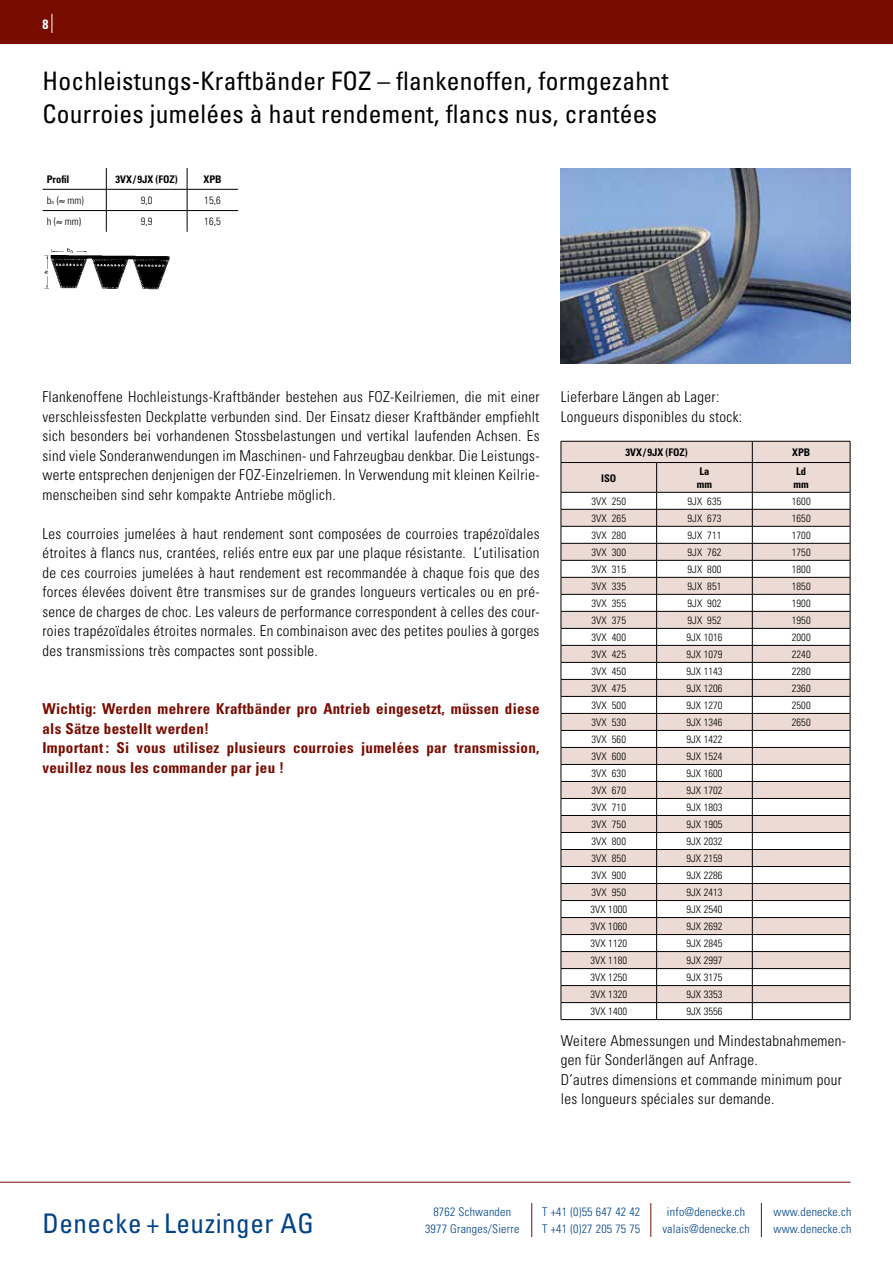
<style>
.page{position:relative;width:893px;height:1263px;background:#fff}
.page>*{position:absolute;margin:0;border:0;box-sizing:border-box;transform-origin:0 0}
.t1{font:condensed 27px "Univers";letter-spacing:.02em;color:#004387}
.t2{font:condensed 25.5px/33px "Univers";letter-spacing:.01em;color:#000}
.t3{font:300 condensed 15px/19.5px "Univers";letter-spacing:.02em;color:#000}
.t4{font:700 condensed 15px/19.5px "Univers";letter-spacing:.02em;color:#780c00}
.t5{font:700 condensed 13.5px "Univers";color:#fff}
.t6{font:300 condensed 12px "Univers";letter-spacing:.02em;color:#004387}
.t7{font:300 condensed 10.5px "Univers";letter-spacing:.01em;color:#000}
.t8{font:700 condensed 10.5px/13.5px "Univers";color:#000}
.s1{font-size:6px}
</style>
<div class="page">
<div style="left:0;top:0;width:893px;height:43px;background:#780c00"></div>
<hr style="left:0;top:1182px;width:850px;height:1px;background:#780c00">
<svg style="left:52px;top:14px;width:1px;height:19px"></svg>
<svg style="left:531px;top:1203px;width:1px;height:34px"></svg>
<svg style="left:650px;top:1203px;width:1px;height:34px"></svg>
<svg style="left:761px;top:1203px;width:1px;height:34px"></svg>
<svg style="left:561px;top:441px;width:290px;height:578px"></svg>
<hr style="left:561px;top:1019px;width:96px;height:1px;background:#000">
<hr style="left:657px;top:1019px;width:95px;height:1px;background:#000">
<hr style="left:752px;top:1019px;width:98px;height:1px;background:#000">
<hr style="left:187px;top:189px;width:51px;height:1px;background:#000">
<hr style="left:187px;top:210px;width:51px;height:1px;background:#000">
<hr style="left:43px;top:189px;width:63px;height:1px;background:#000">
<hr style="left:106px;top:189px;width:81px;height:1px;background:#000">
<hr style="left:43px;top:210px;width:63px;height:1px;background:#000">
<hr style="left:106px;top:210px;width:81px;height:1px;background:#000">
<svg style="left:106px;top:168px;width:1px;height:64px"></svg>
<svg style="left:187px;top:168px;width:1px;height:64px"></svg>
<img style="left:44px;top:247px;width:126px;height:43px">
<img style="left:561px;top:168px;width:289px;height:195px">
<p class="t5" style="left:43px;top:16px;width:7px">8</p>
<h2 class="t2" style="left:43px;top:64px;width:627px">Hochleistungs-Kraftbänder FOZ – flankenoffen, formgezahnt<br>Courroies jumelées à haut rendement, flancs nus, crantées</h2>
<p class="t8" style="left:47px;top:172px;width:24px">Profil</p>
<p class="t8" style="left:116px;top:172px;width:64px">3VX/ 9JX (FOZ)</p>
<p class="t8" style="left:204px;top:172px;width:20px">XPB</p>
<p class="t7" style="left:47px;top:194px;width:39px">b<span class="s1">o</span> (≈ mm)</p>
<p class="t7" style="left:141px;top:194px;width:13px">9,0</p>
<p class="t7" style="left:204px;top:194px;width:18px">15,6</p>
<p class="t7" style="left:47px;top:215px;width:36px">h (≈ mm)</p>
<p class="t7" style="left:141px;top:215px;width:13px">9,9</p>
<p class="t7" style="left:204px;top:215px;width:18px">16,5</p>
<p class="t3" style="left:43px;top:387px;width:499px;text-align:justify">Flankenoffene Hochleistungs-Kraftbänder bestehen aus FOZ-Keilriemen, die mit einer verschleissfesten Deckplatte verbunden sind. Der Einsatz dieser Kraftbänder empfiehlt sich besonders bei vorhandenen Stossbelastungen und vertikal laufenden Achsen. Es sind viele Sonderanwendungen im Maschinen- und Fahrzeugbau denkbar. Die Leistungs&shy;werte entsprechen denjenigen der FOZ-Einzelriemen. In Verwendung mit kleinen Keilrie&shy;menscheiben sind sehr kompakte Antriebe möglich.</p>
<p class="t3" style="left:43px;top:524px;width:498px;text-align:justify">Les courroies jumelées à haut rendement sont composées de courroies trapézoïdales étroites à flancs nus, crantées, reliés entre eux par une plaque résistante. L’utilisation de ces courroies jumelées à haut rendement est recommandée à chaque fois que des forces élevées doivent être transmises sur de grandes longueurs verticales ou en pré&shy;sence de charges de choc. Les valeurs de performance correspondent à celles des cour&shy;roies trapézoïdales étroites normales. En combinaison avec des petites poulies à gorges des transmissions très compactes sont possible.</p>
<p class="t4" style="left:43px;top:699px;width:498px">Wichtig: Werden mehrere Kraftbänder pro Antrieb eingesetzt, müssen diese als Sätze bestellt werden!<br>Important : Si vous utilisez plusieurs courroies jumelées par transmission, veuillez nous les commander par jeu !</p>
<p class="t3" style="left:561px;top:387px;width:183px">Lieferbare Längen ab Lager:<br>Longueurs disponibles du stock:</p>
<p class="t8" style="left:626px;top:445px;width:64px">3VX/ 9JX (FOZ)</p>
<p class="t8" style="left:792px;top:445px;width:20px">XPB</p>
<p class="t8" style="left:601px;top:471px;width:17px">ISO</p>
<p class="t8" style="left:697px;top:464px;width:17px">La mm</p>
<p class="t8" style="left:794px;top:464px;width:17px">Ld mm</p>
<p class="t7" style="left:591px;top:495px;width:36px">3VX 250</p>
<p class="t7" style="left:687px;top:495px;width:35px">9JX 635</p>
<p class="t7" style="left:792px;top:495px;width:20px">1600</p>
<p class="t7" style="left:591px;top:512px;width:36px">3VX 265</p>
<p class="t7" style="left:687px;top:512px;width:35px">9JX 673</p>
<p class="t7" style="left:792px;top:512px;width:20px">1650</p>
<p class="t7" style="left:591px;top:529px;width:36px">3VX 280</p>
<p class="t7" style="left:687px;top:529px;width:35px">9JX 711</p>
<p class="t7" style="left:792px;top:529px;width:20px">1700</p>
<p class="t7" style="left:591px;top:546px;width:36px">3VX 300</p>
<p class="t7" style="left:687px;top:546px;width:35px">9JX 762</p>
<p class="t7" style="left:792px;top:546px;width:20px">1750</p>
<p class="t7" style="left:591px;top:563px;width:36px">3VX 315</p>
<p class="t7" style="left:687px;top:563px;width:35px">9JX 800</p>
<p class="t7" style="left:792px;top:563px;width:20px">1800</p>
<p class="t7" style="left:591px;top:580px;width:36px">3VX 335</p>
<p class="t7" style="left:687px;top:580px;width:35px">9JX 851</p>
<p class="t7" style="left:792px;top:580px;width:20px">1850</p>
<p class="t7" style="left:591px;top:597px;width:36px">3VX 355</p>
<p class="t7" style="left:687px;top:597px;width:35px">9JX 902</p>
<p class="t7" style="left:792px;top:597px;width:20px">1900</p>
<p class="t7" style="left:591px;top:614px;width:36px">3VX 375</p>
<p class="t7" style="left:687px;top:614px;width:35px">9JX 952</p>
<p class="t7" style="left:792px;top:614px;width:20px">1950</p>
<p class="t7" style="left:591px;top:631px;width:36px">3VX 400</p>
<p class="t7" style="left:686px;top:631px;width:38px">9JX 1016</p>
<p class="t7" style="left:792px;top:631px;width:20px">2000</p>
<p class="t7" style="left:591px;top:648px;width:36px">3VX 425</p>
<p class="t7" style="left:686px;top:648px;width:38px">9JX 1079</p>
<p class="t7" style="left:792px;top:648px;width:20px">2240</p>
<p class="t7" style="left:591px;top:665px;width:36px">3VX 450</p>
<p class="t7" style="left:686px;top:665px;width:38px">9JX 1143</p>
<p class="t7" style="left:792px;top:665px;width:20px">2280</p>
<p class="t7" style="left:591px;top:682px;width:36px">3VX 475</p>
<p class="t7" style="left:686px;top:682px;width:38px">9JX 1206</p>
<p class="t7" style="left:792px;top:682px;width:20px">2360</p>
<p class="t7" style="left:591px;top:699px;width:36px">3VX 500</p>
<p class="t7" style="left:686px;top:699px;width:38px">9JX 1270</p>
<p class="t7" style="left:792px;top:699px;width:20px">2500</p>
<p class="t7" style="left:591px;top:716px;width:36px">3VX 530</p>
<p class="t7" style="left:686px;top:716px;width:38px">9JX 1346</p>
<p class="t7" style="left:792px;top:716px;width:20px">2650</p>
<p class="t7" style="left:591px;top:733px;width:36px">3VX 560</p>
<p class="t7" style="left:686px;top:733px;width:38px">9JX 1422</p>
<p class="t7" style="left:591px;top:750px;width:36px">3VX 600</p>
<p class="t7" style="left:686px;top:750px;width:38px">9JX 1524</p>
<p class="t7" style="left:591px;top:767px;width:36px">3VX 630</p>
<p class="t7" style="left:686px;top:767px;width:38px">9JX 1600</p>
<p class="t7" style="left:591px;top:784px;width:36px">3VX 670</p>
<p class="t7" style="left:686px;top:784px;width:38px">9JX 1702</p>
<p class="t7" style="left:591px;top:801px;width:36px">3VX 710</p>
<p class="t7" style="left:686px;top:801px;width:38px">9JX 1803</p>
<p class="t7" style="left:591px;top:818px;width:36px">3VX 750</p>
<p class="t7" style="left:686px;top:818px;width:38px">9JX 1905</p>
<p class="t7" style="left:591px;top:835px;width:36px">3VX 800</p>
<p class="t7" style="left:686px;top:835px;width:38px">9JX 2032</p>
<p class="t7" style="left:591px;top:852px;width:36px">3VX 850</p>
<p class="t7" style="left:686px;top:852px;width:38px">9JX 2159</p>
<p class="t7" style="left:591px;top:869px;width:36px">3VX 900</p>
<p class="t7" style="left:686px;top:869px;width:38px">9JX 2286</p>
<p class="t7" style="left:591px;top:886px;width:36px">3VX 950</p>
<p class="t7" style="left:686px;top:886px;width:38px">9JX 2413</p>
<p class="t7" style="left:590px;top:903px;width:38px">3VX 1000</p>
<p class="t7" style="left:686px;top:903px;width:38px">9JX 2540</p>
<p class="t7" style="left:590px;top:920px;width:38px">3VX 1060</p>
<p class="t7" style="left:686px;top:920px;width:38px">9JX 2692</p>
<p class="t7" style="left:590px;top:937px;width:38px">3VX 1120</p>
<p class="t7" style="left:686px;top:937px;width:38px">9JX 2845</p>
<p class="t7" style="left:590px;top:954px;width:38px">3VX 1180</p>
<p class="t7" style="left:686px;top:954px;width:38px">9JX 2997</p>
<p class="t7" style="left:590px;top:971px;width:38px">3VX 1250</p>
<p class="t7" style="left:686px;top:971px;width:38px">9JX 3175</p>
<p class="t7" style="left:590px;top:988px;width:38px">3VX 1320</p>
<p class="t7" style="left:686px;top:988px;width:38px">9JX 3353</p>
<p class="t7" style="left:590px;top:1005px;width:38px">3VX 1400</p>
<p class="t7" style="left:686px;top:1005px;width:38px">9JX 3556</p>
<p class="t3" style="left:561px;top:1031px;width:287px">Weitere Abmessungen und Mindestabnahmemen&shy;gen für Sonderlängen auf Anfrage.<br>D’autres dimensions et commande minimum pour les longueurs spéciales sur demande.</p>
<h1 class="t1" style="left:42px;top:1206px;width:273px">Denecke + Leuzinger AG</h1>
<p class="t6" style="left:433px;top:1205px;width:79px">8762 Schwanden</p>
<p class="t6" style="left:542px;top:1205px;width:100px">T +41 (0)55 647 42 42</p>
<p class="t6" style="left:667px;top:1205px;width:80px">info@denecke.ch</p>
<p class="t6" style="left:773px;top:1205px;width:79px">www.denecke.ch</p>
<p class="t6" style="left:425px;top:1222px;width:96px">3977 Granges/Sierre</p>
<p class="t6" style="left:542px;top:1222px;width:100px">T +41 (0)27 205 75 75</p>
<p class="t6" style="left:662px;top:1222px;width:89px">valais@denecke.ch</p>
<p class="t6" style="left:773px;top:1222px;width:79px">www.denecke.ch</p>
</div>
